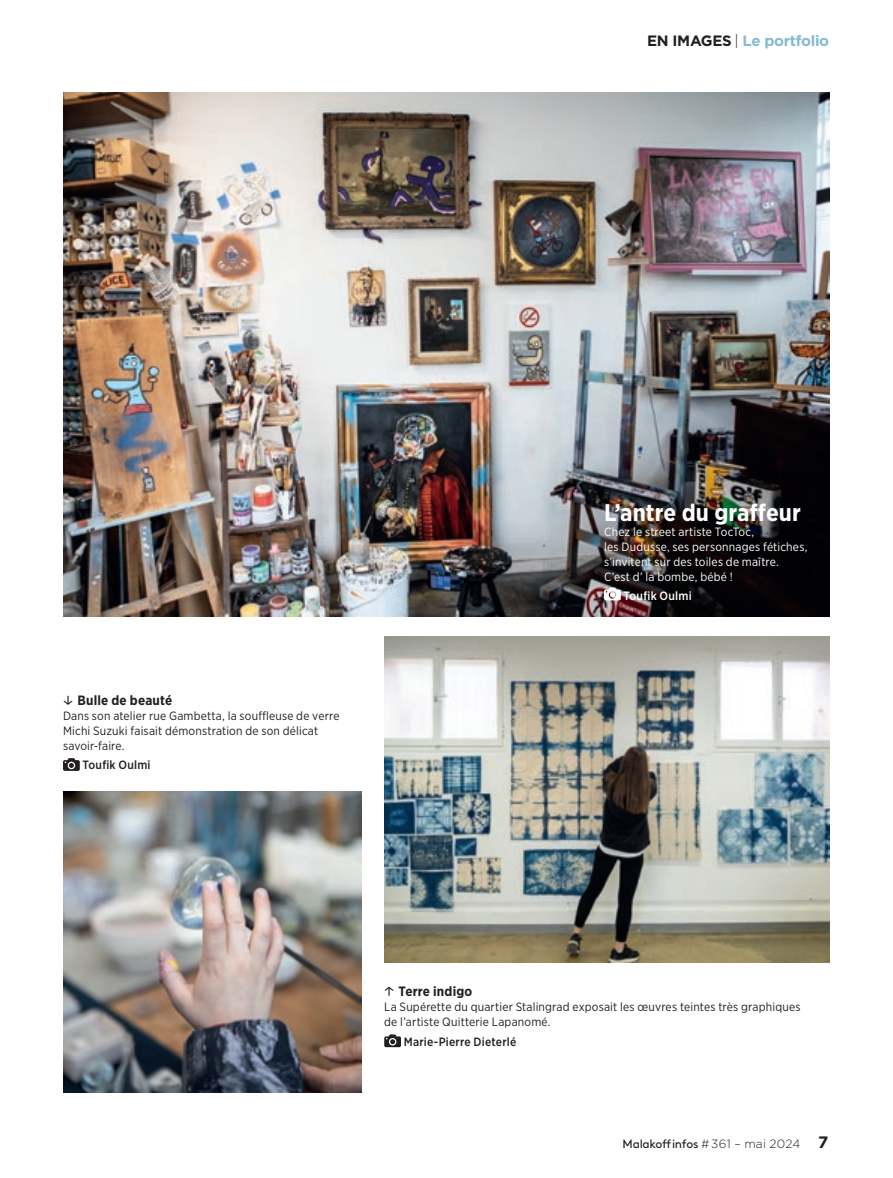
<style>
.page{position:relative;width:893px;height:1178px;background:#fff}
.page>*{position:absolute;margin:0;border:0;box-sizing:border-box;transform-origin:0 0}
.TITRE_PETIT_EN_IMAGES{font:700 24px "Gotham Narrow";letter-spacing:.005em;color:#fff}
.t1{font:700 15px "Gotham";letter-spacing:-.02em;color:#85bbd0}
.TITRE_PETIT_EN_IMAGES-2{font:700 13.5px "Gotham Narrow";letter-spacing:.015em;color:#231f20}
.TITRE_PETIT_EN_IMAGES-3{font:12px/15px "Gotham Narrow";letter-spacing:.015em;color:#231f20}
.TEXTE-EN_IMAGES{font:12px/15px "Gotham Narrow";letter-spacing:.015em;color:#fff}
.TITRE_PETIT_EN_IMAGES-4{font:500 12px "Gotham Narrow";letter-spacing:.015em;color:#231f20}
.t2{font:12px "Brown Pro Regular Alt";letter-spacing:-.025em;color:#231f20}
.TEXTE-EN_IMAGES-2{font:500 12px "Gotham Narrow";letter-spacing:.02em;color:#fff}
.s1{color:#231f20}
.s2{font-weight:300;color:#231f20}
.s3{font-family:"Lettera";font-size:21px}
.s4{font-family:"Gotham";font-weight:300}
.s5{font-family:"Gotham";font-weight:700;font-size:16.5px}
</style>
<div class="page">
<img style="left:64px;top:92px;width:765px;height:525px">
<img style="left:384px;top:636px;width:445px;height:327px">
<img style="left:64px;top:791px;width:297px;height:302px">
<svg style="left:384px;top:1034px;width:17px;height:13px"></svg>
<svg style="left:63px;top:758px;width:17px;height:13px"></svg>
<svg style="left:604px;top:587px;width:17px;height:13px"></svg>
<p class="t1" style="left:647px;top:31px;width:184px"><span class="s1">EN IMAGES</span> <span class="s2">|</span> Le portfolio</p>
<p class="TITRE_PETIT_EN_IMAGES-2" style="left:61px;top:692px;width:113px"><span class="s3">↓</span> Bulle de beauté</p>
<p class="TITRE_PETIT_EN_IMAGES-3" style="left:63px;top:708px;width:278px">Dans son atelier rue Gambetta, la souffleuse de verre<br>Michi Suzuki faisait démonstration de son délicat savoir-faire.</p>
<p class="TITRE_PETIT_EN_IMAGES-4" style="left:83px;top:757px;width:70px">Toufik Oulmi</p>
<p class="TITRE_PETIT_EN_IMAGES" style="left:604px;top:497px;width:198px">L’antre du graffeur</p>
<p class="TEXTE-EN_IMAGES" style="left:604px;top:524px;width:205px">Chez le street artiste TocToc,<br>les Dudusse, ses personnages fétiches, s’invitent sur des toiles de maître.<br>C’est d’ la bombe, bébé !</p>
<p class="TEXTE-EN_IMAGES-2" style="left:624px;top:588px;width:70px">Toufik Oulmi</p>
<p class="TITRE_PETIT_EN_IMAGES-2" style="left:383px;top:983px;width:91px"><span class="s3">↑</span> Terre indigo</p>
<p class="TITRE_PETIT_EN_IMAGES-3" style="left:384px;top:999px;width:418px">La Supérette du quartier Stalingrad exposait les œuvres teintes très graphiques de l’artiste Quitterie Lapanomé.</p>
<p class="TITRE_PETIT_EN_IMAGES-4" style="left:404px;top:1034px;width:114px">Marie-Pierre Dieterlé</p>
<p class="t2" style="left:623px;top:1135px;width:207px">Malakoffinfos <span class="s4"># 361 – mai 2024</span> <span class="s5">7</span></p>
</div>
